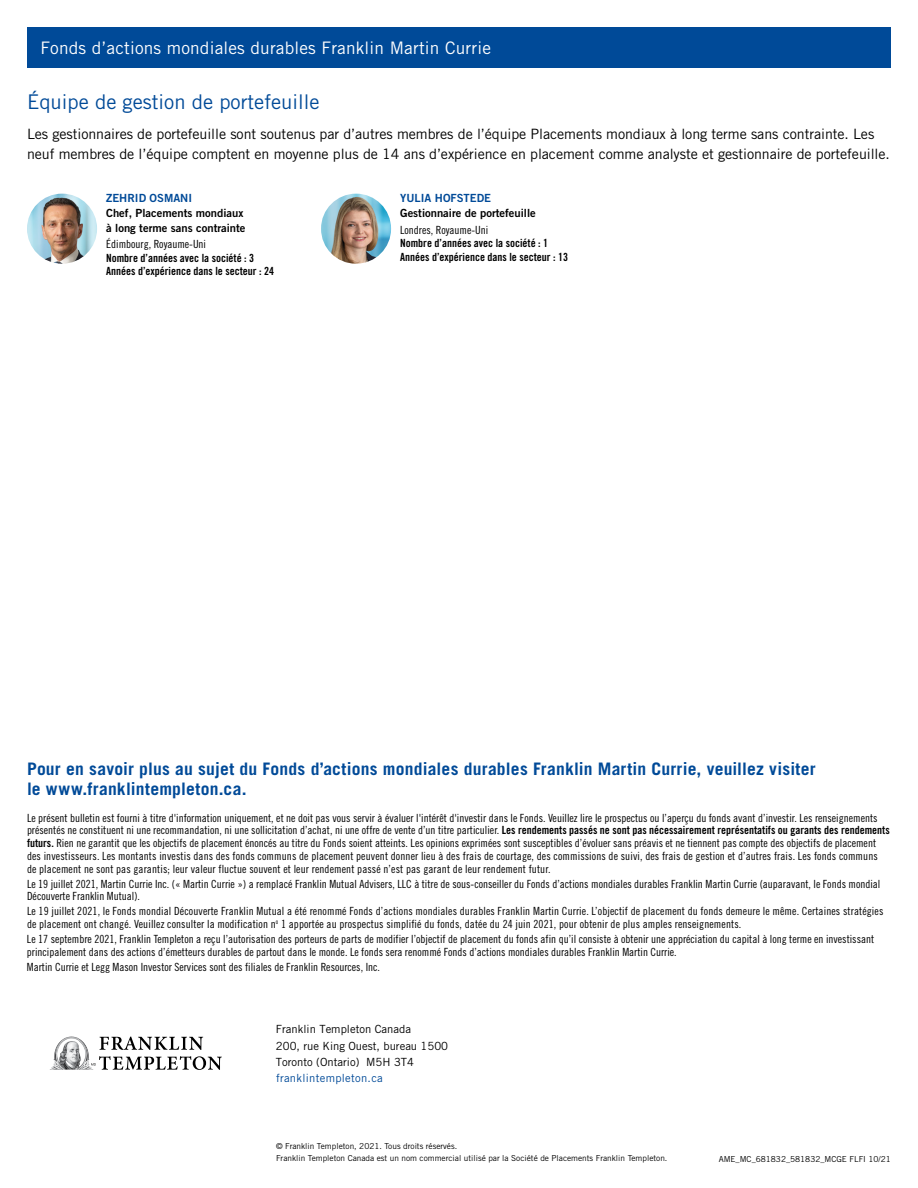
<style>
.page{position:relative;width:918px;height:1188px;background:#fff}
.page>*{position:absolute;margin:0;border:0;box-sizing:border-box;transform-origin:0 0}
._02a_Subhead{font:20.25px "Trade Gothic LT Pro";color:#004a98}
._11_Call_To_Action{font:700 17.25px/19.5px "Trade Gothic LT Pro";letter-spacing:.01em;color:#004a98}
.t1{font:17.25px "Trade Gothic LT Pro";letter-spacing:.01em;color:#fff}
._04_Body{font:14.25px/19.5px "Trade Gothic LT Pro";letter-spacing:-.005em;color:#000}
._06_Caveat{font:11.25px/12.8px "Trade Gothic LT Pro Cn 18";color:#000}
._04b_Body_Bulleted{font:11.25px "Trade Gothic LT Pro Bd Cn 20";color:#000}
._04b_Body_Bulleted-2{font:11.25px/15px "Trade Gothic LT Pro Bd 2";color:#000}
.Table_Chart_03_Date{font:11.25px "Trade Gothic LT Pro";color:#000}
.BACKPAGE_04d_Pull-Ou{font:11.25px "Trade Gothic LT Pro Cn 18";color:#000}
._04b_Body_Bulleted-3{font:11.25px "Trade Gothic LT Pro Bd 2";color:#004a98}
.t2{font:11.25px "Trade Gothic LT Pro";letter-spacing:.025em;color:#004a98}
.t3{font:8.25px/12px "Trade Gothic LT Pro";color:#000}
.s1{font-family:"Trade Gothic LT Pro Bd Cn 20"}
</style>
<div class="page">
<svg style="left:100px;top:1036px;width:103px;height:14px"></svg>
<svg style="left:93px;top:1056px;width:129px;height:14px"></svg>
<img style="left:54px;top:1037px;width:25px;height:16px">
<img style="left:79px;top:1038px;width:14px;height:32px">
<img style="left:50px;top:1053px;width:29px;height:17px">
<div style="left:27px;top:27px;width:864px;height:41px;background:#004a98"></div>
<img style="left:27px;top:194px;width:70px;height:70px;border-radius:35px">
<img style="left:321px;top:194px;width:70px;height:70px;border-radius:35px">
<h2 class="t1" style="left:40px;top:37px;width:452px">Fonds d’actions mondiales durables Franklin Martin Currie</h2>
<p class="_02a_Subhead" style="left:27px;top:90px;width:294px">Équipe de gestion de portefeuille</p>
<p class="_04_Body" style="left:27px;top:124px;width:864px">Les gestionnaires de portefeuille sont soutenus par d’autres membres de l’équipe Placements mondiaux à long terme sans contrainte. Les neuf membres de l’équipe comptent en moyenne plus de 14 ans d’expérience en placement comme analyste et gestionnaire de portefeuille.</p>
<p class="_04b_Body_Bulleted-3" style="left:106px;top:191px;width:87px">ZEHRID OSMANI</p>
<p class="_04b_Body_Bulleted-2" style="left:106px;top:205px;width:141px">Chef, Placements mondiaux à long terme sans contrainte</p>
<p class="BACKPAGE_04d_Pull-Ou" style="left:106px;top:238px;width:101px">Édimbourg, Royaume-Uni</p>
<p class="_04b_Body_Bulleted" style="left:106px;top:251px;width:150px">Nombre d’années avec la société : 3</p>
<p class="_04b_Body_Bulleted" style="left:106px;top:264px;width:169px">Années d’expérience dans le secteur : 24</p>
<p class="_04b_Body_Bulleted-3" style="left:400px;top:191px;width:92px">YULIA HOFSTEDE</p>
<p class="_04b_Body_Bulleted-2" style="left:400px;top:206px;width:137px">Gestionnaire de portefeuille</p>
<p class="BACKPAGE_04d_Pull-Ou" style="left:400px;top:223px;width:90px">Londres, Royaume-Uni</p>
<p class="_04b_Body_Bulleted" style="left:400px;top:236px;width:150px">Nombre d’années avec la société : 1</p>
<p class="_04b_Body_Bulleted" style="left:400px;top:250px;width:169px">Années d’expérience dans le secteur : 13</p>
<p class="_11_Call_To_Action" style="left:27px;top:759px;width:790px">Pour en savoir plus au sujet du Fonds d’actions mondiales durables Franklin Martin Currie, veuillez visiter le www.franklintempleton.ca.</p>
<p class="_06_Caveat" style="left:27px;top:811px;width:864px">Le présent bulletin est fourni à titre d'information uniquement, et ne doit pas vous servir à évaluer l'intérêt d'investir dans le Fonds. Veuillez lire le prospectus ou l’aperçu du fonds avant d’investir. Les renseignements présentés ne constituent ni une recommandation, ni une sollicitation d’achat, ni une offre de vente d’un titre particulier. <span class="s1">Les rendements passés ne sont pas nécessairement représentatifs ou garants des rendements futurs.</span> Rien ne garantit que les objectifs de placement énoncés au titre du Fonds soient atteints. Les opinions exprimées sont susceptibles d’évoluer sans préavis et ne tiennent pas compte des objectifs de placement des investisseurs. Les montants investis dans des fonds communs de placement peuvent donner lieu à des frais de courtage, des commissions de suivi, des frais de gestion et d’autres frais. Les fonds communs de placement ne sont pas garantis; leur valeur fluctue souvent et leur rendement passé n’est pas garant de leur rendement futur.</p>
<p class="_06_Caveat" style="left:27px;top:877px;width:855px">Le 19 juillet 2021, Martin Currie Inc. (« Martin Currie ») a remplacé Franklin Mutual Advisers, LLC à titre de sous-conseiller du Fonds d’actions mondiales durables Franklin Martin Currie (auparavant, le Fonds mondial<br>Découverte Franklin Mutual).</p>
<p class="_06_Caveat" style="left:27px;top:905px;width:858px">Le 19 juillet 2021, le Fonds mondial Découverte Franklin Mutual a été renommé Fonds d’actions mondiales durables Franklin Martin Currie. L’objectif de placement du fonds demeure le même. Certaines stratégies de placement ont changé. Veuillez consulter la modification n<sup>o</sup> 1 apportée au prospectus simplifié du fonds, datée du 24 juin 2021, pour obtenir de plus amples renseignements.</p>
<p class="_06_Caveat" style="left:27px;top:933px;width:849px">Le 17 septembre 2021, Franklin Templeton a reçu l’autorisation des porteurs de parts de modifier l’objectif de placement du fonds afin qu’il consiste à obtenir une appréciation du capital à long terme en investissant principalement dans des actions d’émetteurs durables de partout dans le monde. Le fonds sera renommé Fonds d’actions mondiales durables Franklin Martin Currie.</p>
<p class="_06_Caveat" style="left:27px;top:960px;width:355px">Martin Currie et Legg Mason Investor Services sont des filiales de Franklin Resources, Inc.</p>
<p class="Table_Chart_03_Date" style="left:276px;top:1022px;width:137px">Franklin Templeton Canada</p>
<p class="Table_Chart_03_Date" style="left:276px;top:1039px;width:174px">200, rue King Ouest, bureau 1500</p>
<p class="Table_Chart_03_Date" style="left:276px;top:1055px;width:140px">Toronto (Ontario) M5H 3T4</p>
<p class="t2" style="left:276px;top:1071px;width:108px">franklintempleton.ca</p>
<p class="t3" style="left:276px;top:1140px;width:393px">© Franklin Templeton, 2021. Tous droits réservés.<br>Franklin Templeton Canada est un nom commercial utilisé par la Société de Placements Franklin Templeton.</p>
<p class="t3" style="left:719px;top:1153px;width:174px">AME_MC_681832_581832_MCGE FLFI 10/21</p>
</div>
